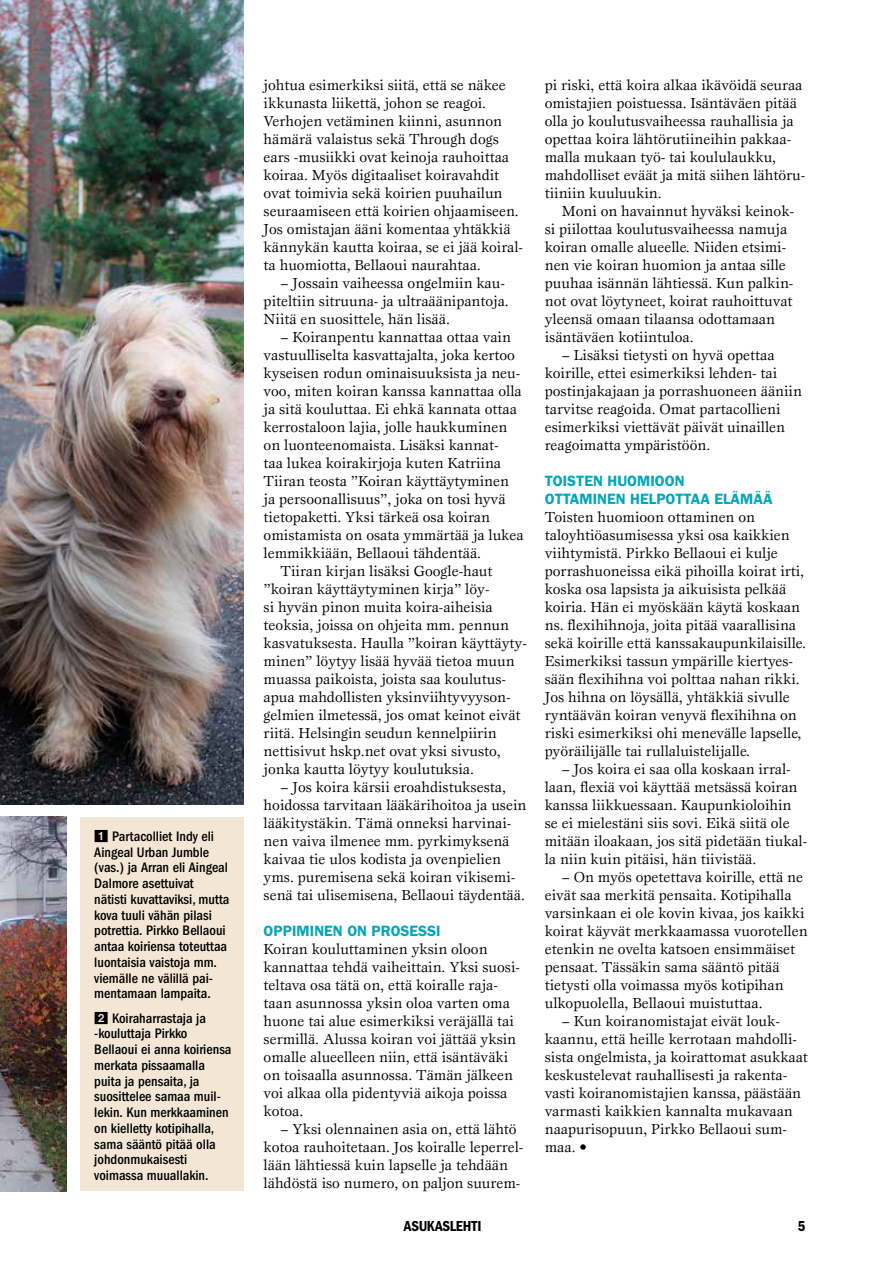
<style>
.page{position:relative;width:893px;height:1263px;background:#fff}
.page>*{position:absolute;margin:0;border:0;box-sizing:border-box;transform-origin:0 0}
.t1{font:15px/18px "Esprit";color:#000}
.t2{font:600 15px/18px "Franklin Gothic";color:#00a6ba}
.t3{font:600 condensed 15px "Franklin Gothic";letter-spacing:-.01em;color:#000}
.t4{font:500 condensed 14.25px/15.8px "Franklin Gothic";color:#000}
.s1{font-family:"Bundesbahn Pi One";font-weight:400;font-stretch:normal}
</style>
<div class="page">
<div style="left:81px;top:817px;width:163px;height:374px;background:#f3e6d5"></div>
<img style="left:0;top:817px;width:67px;height:374px">
<img style="left:0;top:0;width:244px;height:804px">
<p class="t4" style="left:94px;top:828px;width:137px"><span class="s1">1</span> Partacolliet Indy eli<br>Aingeal Urban Jumble (vas.) ja Arran eli Aingeal<br>Dalmore asettuivat nätisti kuvattaviksi, mutta kova tuuli vähän pilasi potrettia. Pirkko Bellaoui antaa koiriensa toteuttaa luontaisia vaistoja mm. viemälle ne välillä pai&shy;mentamaan lampaita.</p>
<p class="t4" style="left:94px;top:1010px;width:139px"><span class="s1">2</span> Koiraharrastaja ja -kouluttaja Pirkko<br>Bellaoui ei anna koiriensa merkata pissaamalla puita ja pensaita, ja suosittelee samaa muil&shy;lekin. Kun merkkaaminen on kielletty kotipihalla, sama sääntö pitää olla johdonmukaisesti voimassa muuallakin.</p>
<p class="t1" style="left:264px;top:76px;width:261px">johtua esimerkiksi siitä, että se näkee ikkunasta liikettä, johon se reagoi.<br>Verhojen vetäminen kiinni, asunnon hämärä valaistus sekä Through dogs ears -musiikki ovat keinoja rauhoittaa koiraa. Myös digitaaliset koiravahdit ovat toimivia sekä koirien puuhailun seuraamiseen että koirien ohjaamiseen.<br>Jos omistajan ääni komentaa yhtäkkiä kännykän kautta koiraa, se ei jää koiral&shy;ta huomiotta, Bellaoui naurahtaa.</p>
<p class="t1" style="left:264px;top:274px;width:247px;text-indent:17px">– Jossain vaiheessa ongelmiin kau&shy;piteltiin sitruuna- ja ultraäänipantoja.<br>Niitä en suosittele, hän lisää.</p>
<p class="t1" style="left:281px;top:328px;width:232px">– Koiranpentu kannattaa ottaa vain</p>
<p class="t1" style="left:264px;top:346px;width:253px">vastuulliselta kasvattajalta, joka kertoo</p>
<p class="t1" style="left:264px;top:364px;width:258px">kyseisen rodun ominaisuuksista ja neu-</p>
<p class="t1" style="left:264px;top:382px;width:260px">voo, miten koiran kanssa kannattaa olla</p>
<p class="t1" style="left:264px;top:400px;width:255px">ja sitä kouluttaa. Ei ehkä kannata ottaa</p>
<p class="t1" style="left:264px;top:418px;width:245px">kerrostaloon lajia, jolle haukkuminen</p>
<p class="t1" style="left:264px;top:436px;width:236px">on luonteenomaista. Lisäksi kannat-</p>
<p class="t1" style="left:264px;top:454px;width:239px">taa lukea koirakirjoja kuten Katriina</p>
<p class="t1" style="left:264px;top:472px;width:247px">Tiiran teosta ”Koiran käyttäytyminen</p>
<p class="t1" style="left:264px;top:490px;width:243px">ja persoonallisuus”, joka on tosi hyvä</p>
<p class="t1" style="left:264px;top:508px;width:228px">tietopaketti. Yksi tärkeä osa koiran</p>
<p class="t1" style="left:264px;top:526px;width:261px">omistamista on osata ymmärtää ja lukea</p>
<p class="t1" style="left:264px;top:544px;width:219px">lemmikkiään, Bellaoui tähdentää.</p>
<p class="t1" style="left:281px;top:562px;width:213px">Tiiran kirjan lisäksi Google-haut</p>
<p class="t1" style="left:264px;top:580px;width:227px">”koiran käyttäytyminen kirja” löy-</p>
<p class="t1" style="left:264px;top:598px;width:231px">si hyvän pinon muita koira-aiheisia</p>
<p class="t1" style="left:264px;top:616px;width:247px">teoksia, joissa on ohjeita mm. pennun</p>
<p class="t1" style="left:264px;top:634px;width:265px">kasvatuksesta. Haulla ”koiran käyttäyty-</p>
<p class="t1" style="left:264px;top:652px;width:253px">minen” löytyy lisää hyvää tietoa muun</p>
<p class="t1" style="left:264px;top:670px;width:244px">muassa paikoista, joista saa koulutus-</p>
<p class="t1" style="left:264px;top:688px;width:248px">apua mahdollisten yksinviihtyvyyson-</p>
<p class="t1" style="left:264px;top:706px;width:258px">gelmien ilmetessä, jos omat keinot eivät</p>
<p class="t1" style="left:264px;top:724px;width:235px">riitä. Helsingin seudun kennelpiirin</p>
<p class="t1" style="left:264px;top:742px;width:239px">nettisivut hskp.net ovat yksi sivusto,</p>
<p class="t1" style="left:264px;top:760px;width:212px">jonka kautta löytyy koulutuksia.</p>
<p class="t1" style="left:264px;top:778px;width:264px;text-indent:17px">– Jos koira kärsii eroahdistuksesta, hoidossa tarvitaan lääkärihoitoa ja usein lääkitystäkin. Tämä onneksi harvinai&shy;nen vaiva ilmenee mm. pyrkimyksenä kaivaa tie ulos kodista ja ovenpielien yms. puremisena sekä koiran vikisemi&shy;senä tai ulisemisena, Bellaoui täydentää.</p>
<p class="t2" style="left:264px;top:922px;width:179px">OPPIMINEN ON PROSESSI</p>
<p class="t1" style="left:264px;top:940px;width:258px">Koiran kouluttaminen yksin oloon kannattaa tehdä vaiheittain. Yksi suosi&shy;teltava osa tätä on, että koiralle raja&shy;taan asunnossa yksin oloa varten oma huone tai alue esimerkiksi veräjällä tai sermillä. Alussa koiran voi jättää yksin omalle alueelleen niin, että isäntäväki on toisaalla asunnossa. Tämän jälkeen voi alkaa olla pidentyviä aikoja poissa kotoa.</p>
<p class="t1" style="left:264px;top:1120px;width:261px;text-indent:17px">– Yksi olennainen asia on, että lähtö kotoa rauhoitetaan. Jos koiralle leperrel&shy;lään lähtiessä kuin lapselle ja tehdään lähdöstä iso numero, on paljon suurem-</p>
<p class="t1" style="left:545px;top:76px;width:262px">pi riski, että koira alkaa ikävöidä seuraa omistajien poistuessa. Isäntäväen pitää olla jo koulutusvaiheessa rauhallisia ja opettaa koira lähtörutiineihin pakkaa&shy;malla mukaan työ- tai koululaukku, mahdolliset eväät ja mitä siihen lähtöru&shy;tiiniin kuuluukin.</p>
<p class="t1" style="left:545px;top:202px;width:251px;text-indent:17px">Moni on havainnut hyväksi keinok&shy;si piilottaa koulutusvaiheessa namuja koiran omalle alueelle. Niiden etsimi&shy;nen vie koiran huomion ja antaa sille puuhaa isännän lähtiessä. Kun palkin&shy;not ovat löytyneet, koirat rauhoittuvat yleensä omaan tilaansa odottamaan isäntäväen kotiintuloa.</p>
<p class="t1" style="left:545px;top:346px;width:259px;text-indent:17px">– Lisäksi tietysti on hyvä opettaa koirille, ettei esimerkiksi lehden- tai postinjakajaan ja porrashuoneen ääniin tarvitse reagoida. Omat partacollieni esimerkiksi viettävät päivät uinaillen reagoimatta ympäristöön.</p>
<p class="t2" style="left:545px;top:472px;width:229px">TOISTEN HUOMIOON<br>OTTAMINEN HELPOTTAA ELÄMÄÄ</p>
<p class="t1" style="left:545px;top:508px;width:263px">Toisten huomioon ottaminen on taloyhtiöasumisessa yksi osa kaikkien viihtymistä. Pirkko Bellaoui ei kulje porrashuoneissa eikä pihoilla koirat irti, koska osa lapsista ja aikuisista pelkää koiria. Hän ei myöskään käytä koskaan ns. flexihihnoja, joita pitää vaarallisina sekä koirille että kanssakaupunkilaisille.<br>Esimerkiksi tassun ympärille kiertyes&shy;sään flexihihna voi polttaa nahan rikki.<br>Jos hihna on löysällä, yhtäkkiä sivulle ryntäävän koiran venyvä flexihihna on riski esimerkiksi ohi menevälle lapselle, pyöräilijälle tai rullaluistelijalle.</p>
<p class="t1" style="left:545px;top:760px;width:264px;text-indent:17px">– Jos koira ei saa olla koskaan irral&shy;laan, flexiä voi käyttää metsässä koiran kanssa liikkuessaan. Kaupunkioloihin se ei mielestäni siis sovi. Eikä siitä ole mitään iloakaan, jos sitä pidetään tiukal&shy;la niin kuin pitäisi, hän tiivistää.</p>
<p class="t1" style="left:545px;top:868px;width:264px;text-indent:17px">– On myös opetettava koirille, että ne eivät saa merkitä pensaita. Kotipihalla varsinkaan ei ole kovin kivaa, jos kaikki koirat käyvät merkkaamassa vuorotellen etenkin ne ovelta katsoen ensimmäiset pensaat. Tässäkin sama sääntö pitää tietysti olla voimassa myös kotipihan ulkopuolella, Bellaoui muistuttaa.</p>
<p class="t1" style="left:545px;top:1012px;width:265px;text-indent:17px">– Kun koiranomistajat eivät louk&shy;kaannu, että heille kerrotaan mahdolli&shy;sista ongelmista, ja koirattomat asukkaat keskustelevat rauhallisesti ja rakenta&shy;vasti koiranomistajien kanssa, päästään varmasti kaikkien kannalta mukavaan naapurisopuun, Pirkko Bellaoui sum&shy;maa. •</p>
<p class="t3" style="left:404px;top:1217px;width:79px">ASUKASLEHTI</p>
<p class="t3" style="left:798px;top:1217px;width:9px">5</p>
</div>
